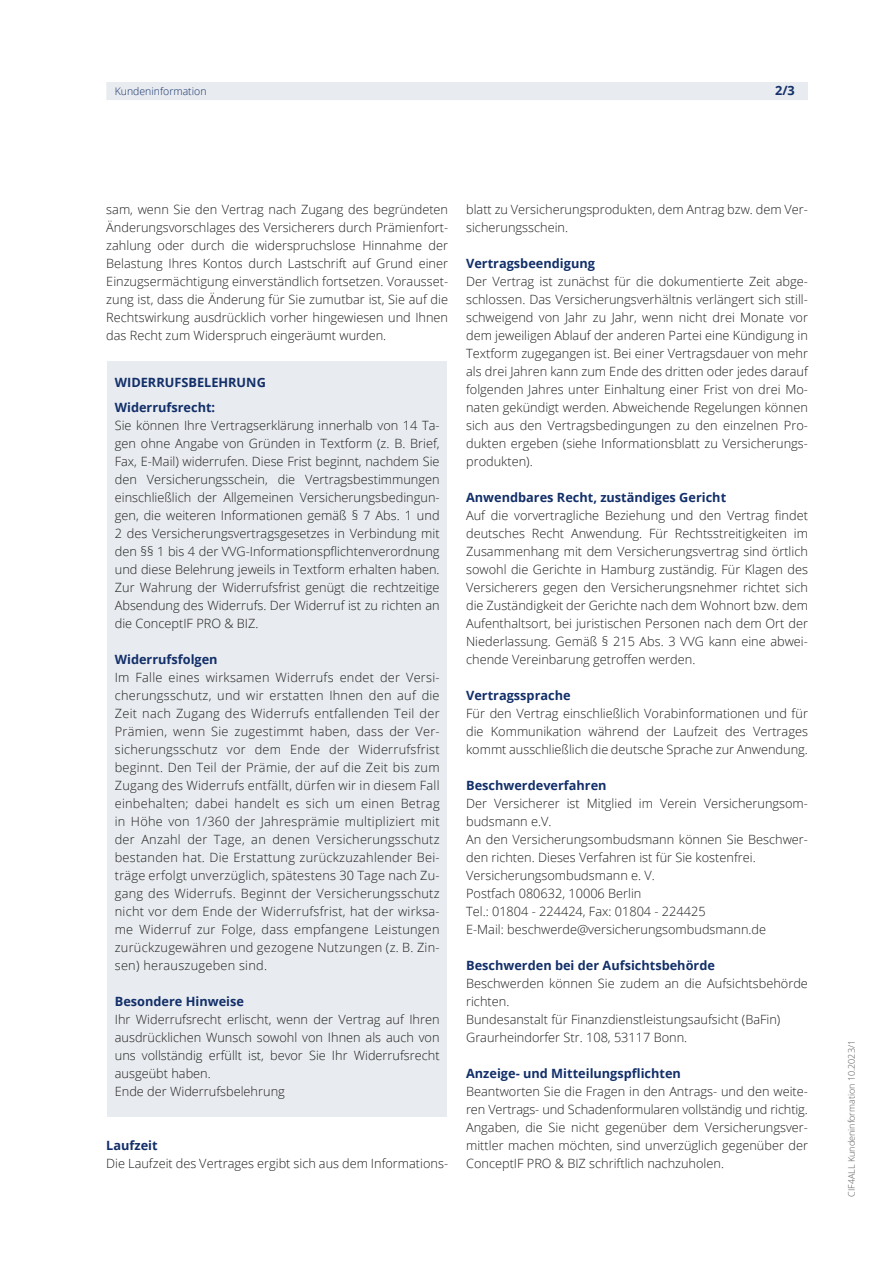
<style>
.page{position:relative;width:893px;height:1263px;background:#fff}
.page>*{position:absolute;margin:0;border:0;box-sizing:border-box;transform-origin:0 0}
.t1{font:300 12.75px/18px "Open Sans";color:#1d1d1b;text-align:justify}
.t2{font:700 12.75px/24.5px "Open Sans";color:#122f69}
.t3{font:300 10.5px "Open Sans";color:#122f69}
.t4{font:300 9px "Open Sans";color:#575756}
</style>
<div class="page">
<div style="left:106px;top:82px;width:702px;height:18px;background:#e8ebef"></div>
<div style="left:107px;top:361px;width:340px;height:756px;background:#e8ebef"></div>
<p class="t3" style="left:115px;top:84px;width:93px">Kundeninformation</p>
<p class="t2" style="left:775px;top:78px;width:21px">2/3</p>
<p class="t1" style="left:106px;top:200px;width:343px">sam, wenn Sie den Vertrag nach Zugang des begründeten Änderungsvorschlages des Versicherers durch Prämienfort&shy;zahlung oder durch die widerspruchslose Hinnahme der Belastung Ihres Kontos durch Lastschrift auf Grund einer Einzugsermächtigung einverständlich fortsetzen. Vorausset&shy;zung ist, dass die Änderung für Sie zumutbar ist, Sie auf die Rechtswirkung ausdrücklich vorher hingewiesen und Ihnen das Recht zum Widerspruch eingeräumt wurden.</p>
<p class="t2" style="left:115px;top:370px;width:153px">WIDERRUFSBELEHRUNG<br>Widerrufsrecht:</p>
<p class="t1" style="left:115px;top:416px;width:326px">Sie können Ihre Vertragserklärung innerhalb von 14 Ta&shy;gen ohne Angabe von Gründen in Textform (z. B. Brief, Fax, E-Mail) widerrufen. Diese Frist beginnt, nachdem Sie den Versicherungsschein, die Vertragsbestimmungen einschließlich der Allgemeinen Versicherungsbedingun&shy;gen, die weiteren Informationen gemäß § 7 Abs. 1 und 2 des Versicherungsvertragsgesetzes in Verbindung mit den §§ 1 bis 4 der VVG-Informationspflichtenverordnung und diese Belehrung jeweils in Textform erhalten haben.<br>Zur Wahrung der Widerrufsfrist genügt die rechtzeitige Absendung des Widerrufs. Der Widerruf ist zu richten an die ConceptIF PRO &amp; BIZ.</p>
<p class="t2" style="left:115px;top:646px;width:104px">Widerrufsfolgen</p>
<p class="t1" style="left:115px;top:668px;width:326px">Im Falle eines wirksamen Widerrufs endet der Versi&shy;cherungsschutz, und wir erstatten Ihnen den auf die Zeit nach Zugang des Widerrufs entfallenden Teil der Prämien, wenn Sie zugestimmt haben, dass der Ver&shy;sicherungsschutz vor dem Ende der Widerrufsfrist beginnt. Den Teil der Prämie, der auf die Zeit bis zum Zugang des Widerrufs entfällt, dürfen wir in diesem Fall einbehalten; dabei handelt es sich um einen Betrag in Höhe von 1/360 der Jahresprämie multipliziert mit der Anzahl der Tage, an denen Versicherungsschutz bestanden hat. Die Erstattung zurückzuzahlender Bei&shy;träge erfolgt unverzüglich, spätestens 30 Tage nach Zu&shy;gang des Widerrufs. Beginnt der Versicherungsschutz nicht vor dem Ende der Widerrufsfrist, hat der wirksa&shy;me Widerruf zur Folge, dass empfangene Leistungen zurückzugewähren und gezogene Nutzungen (z. B. Zin&shy;sen) herauszugeben sind.</p>
<p class="t2" style="left:115px;top:989px;width:131px">Besondere Hinweise</p>
<p class="t1" style="left:115px;top:1010px;width:326px;text-align:left">Ihr Widerrufsrecht erlischt, wenn der Vertrag auf Ihren ausdrücklichen Wunsch sowohl von Ihnen als auch von uns vollständig erfüllt ist, bevor Sie Ihr Widerrufsrecht ausgeübt haben.<br>Ende der Widerrufsbelehrung</p>
<p class="t2" style="left:106px;top:1133px;width:53px">Laufzeit</p>
<p class="t1" style="left:106px;top:1154px;width:343px">Die Laufzeit des Vertrages ergibt sich aus dem Informations-</p>
<p class="t1" style="left:466px;top:200px;width:343px">blatt zu Versicherungsprodukten, dem Antrag bzw. dem Ver&shy;sicherungsschein.</p>
<p class="t2" style="left:466px;top:251px;width:130px">Vertragsbeendigung</p>
<p class="t1" style="left:466px;top:272px;width:343px">Der Vertrag ist zunächst für die dokumentierte Zeit abge&shy;schlossen. Das Versicherungsverhältnis verlängert sich still&shy;schweigend von Jahr zu Jahr, wenn nicht drei Monate vor dem jeweiligen Ablauf der anderen Partei eine Kündigung in Textform zugegangen ist. Bei einer Vertragsdauer von mehr als drei Jahren kann zum Ende des dritten oder jedes darauf folgenden Jahres unter Einhaltung einer Frist von drei Mo&shy;naten gekündigt werden. Abweichende Regelungen können sich aus den Vertragsbedingungen zu den einzelnen Pro&shy;dukten ergeben (siehe Informationsblatt zu Versicherungs&shy;produkten).</p>
<p class="t2" style="left:466px;top:485px;width:262px">Anwendbares Recht, zuständiges Gericht</p>
<p class="t1" style="left:466px;top:506px;width:343px">Auf die vorvertragliche Beziehung und den Vertrag findet deutsches Recht Anwendung. Für Rechtsstreitigkeiten im Zusammenhang mit dem Versicherungsvertrag sind örtlich sowohl die Gerichte in Hamburg zuständig. Für Klagen des Versicherers gegen den Versicherungsnehmer richtet sich die Zuständigkeit der Gerichte nach dem Wohnort bzw. dem Aufenthaltsort, bei juristischen Personen nach dem Ort der Niederlassung. Gemäß § 215 Abs. 3 VVG kann eine abwei&shy;chende Vereinbarung getroffen werden.</p>
<p class="t2" style="left:466px;top:683px;width:106px">Vertragssprache</p>
<p class="t1" style="left:466px;top:704px;width:343px">Für den Vertrag einschließlich Vorabinformationen und für die Kommunikation während der Laufzeit des Vertrages kommt ausschließlich die deutsche Sprache zur Anwendung.</p>
<p class="t2" style="left:466px;top:773px;width:142px">Beschwerdeverfahren</p>
<p class="t1" style="left:466px;top:794px;width:343px;text-align:left">Der Versicherer ist Mitglied im Verein Versicherungsom&shy;budsmann e.V.<br>An den Versicherungsombudsmann können Sie Beschwer&shy;den richten. Dieses Verfahren ist für Sie kostenfrei.<br>Versicherungsombudsmann e. V.<br>Postfach 080632, 10006 Berlin<br>Tel.: 01804 - 224424, Fax: 01804 - 224425<br>E-Mail: beschwerde@versicherungsombudsmann.de</p>
<p class="t2" style="left:466px;top:953px;width:250px">Beschwerden bei der Aufsichtsbehörde</p>
<p class="t1" style="left:466px;top:974px;width:343px;text-align:left">Beschwerden können Sie zudem an die Aufsichtsbehörde richten.<br>Bundesanstalt für Finanzdienstleistungsaufsicht (BaFin)<br>Graurheindorfer Str. 108, 53117 Bonn.</p>
<p class="t2" style="left:466px;top:1061px;width:216px">Anzeige- und Mitteilungspflichten</p>
<p class="t1" style="left:466px;top:1082px;width:343px">Beantworten Sie die Fragen in den Antrags- und den weite&shy;ren Vertrags- und Schadenformularen vollständig und richtig.<br>Angaben, die Sie nicht gegenüber dem Versicherungsver&shy;mittler machen möchten, sind unverzüglich gegenüber der ConceptIF PRO &amp; BIZ schriftlich nachzuholen.</p>
<p class="t4" style="left:845px;top:1197px;width:158px;rotate:-90deg">CIF4ALL Kundeninformation 10.2023/1</p>
</div>
